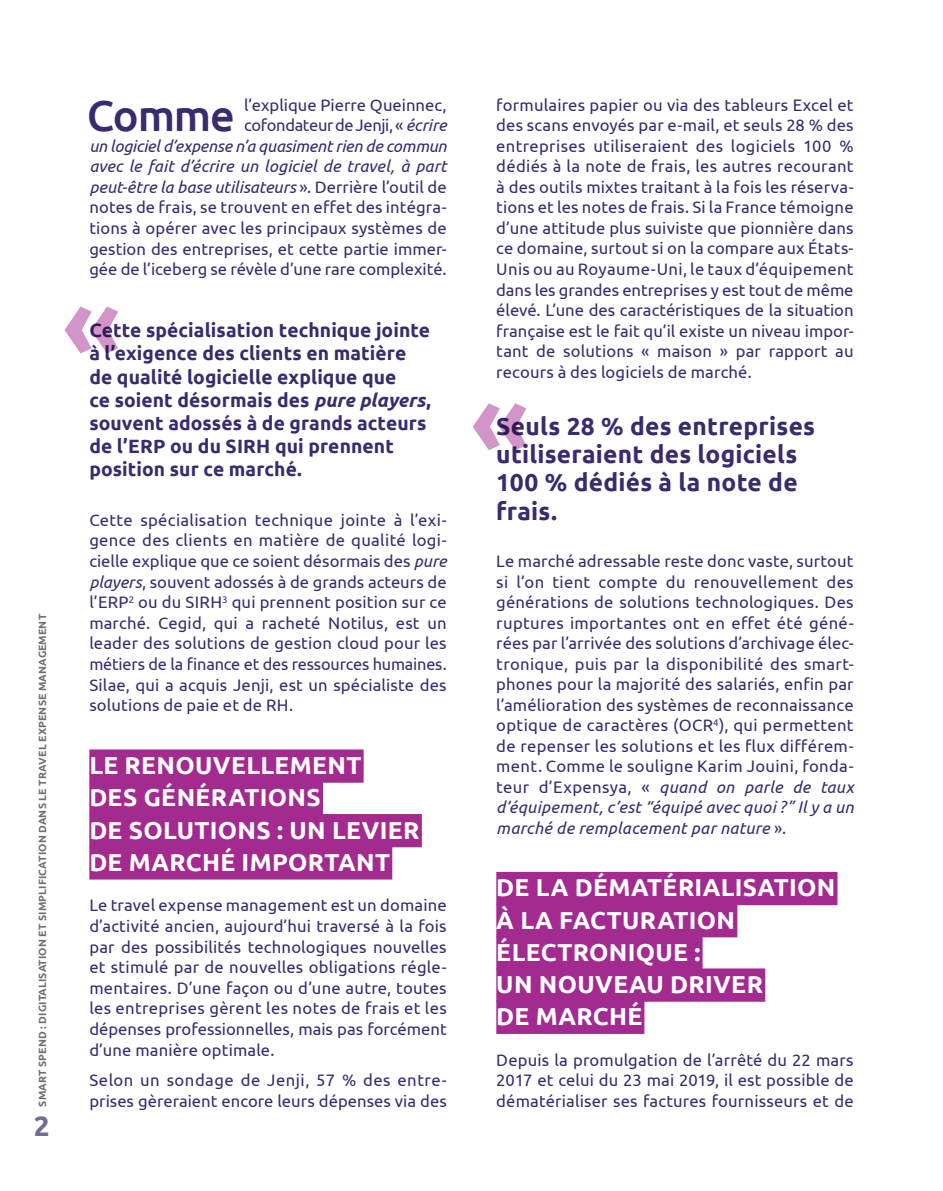
<style>
.page{position:relative;width:943px;height:1191px;background:#fff}
.page>*{position:absolute;margin:0;border:0;box-sizing:border-box;transform-origin:0 0}
.t1{font:700 98px "Ubuntu";color:#a32b8f}
.Texte_courant{font:500 43.23px "Ubuntu";letter-spacing:-.025em;color:#392b6e}
.Texte_courant-2{font:700 28px "Ubuntu";color:#746b9a}
.Titre{font:700 24.5px "Ubuntu";letter-spacing:.015em;color:#fff}
.Exergue_grosse{font:700 24.5px/28.3px "Ubuntu";letter-spacing:.01em;color:#392b6e}
.Exergue_petite{font:700 19.25px/23.3px "Ubuntu";letter-spacing:.005em;color:#392b6e}
.Texte_courant-3{font:16.62px/20.5px "Ubuntu";letter-spacing:.01em;color:#392b6e;text-align:justify}
.t2{font:700 10.5px "Ubuntu";letter-spacing:.01em;color:#706f6f}
.s1{font-style:italic}
</style>
<div class="page">
<div style="left:89px;top:749px;width:274px;height:33px;background:#a32b8f"></div>
<div style="left:89px;top:781px;width:234px;height:34px;background:#a32b8f"></div>
<div style="left:89px;top:814px;width:333px;height:33px;background:#a32b8f"></div>
<div style="left:89px;top:846px;width:303px;height:33px;background:#a32b8f"></div>
<div style="left:496px;top:872px;width:341px;height:33px;background:#a32b8f"></div>
<div style="left:496px;top:904px;width:241px;height:33px;background:#a32b8f"></div>
<div style="left:496px;top:936px;width:206px;height:33px;background:#a32b8f"></div>
<div style="left:496px;top:968px;width:269px;height:33px;background:#a32b8f"></div>
<div style="left:496px;top:1000px;width:148px;height:34px;background:#a32b8f"></div>
<p class="t2" style="left:36px;top:1106px;width:494px;rotate:-90deg">SMART SPEND : DIGITALISATION ET SIMPLIFICATION DANS LE TRAVEL EXPENSE MANAGEMENT</p>
<p class="Texte_courant-2" style="left:34px;top:1109px;width:17px">2</p>
<p class="Texte_courant-3" style="left:89px;top:94px;width:359px;text-align:right">l’explique Pierre Queinnec,<br>cofondateur de Jenji, « <span class="s1">écrire<br>un logiciel d’expense n’a quasiment rien de commun avec le fait d’écrire un logiciel de travel, à part peut-être la base utilisateurs</span> ». Derrière l’outil de notes de frais, se trouvent en effet des intégra-- tions à opérer avec les principaux systèmes de gestion des entreprises, et cette partie immer&shy;gée de l’iceberg se révèle d’une rare complexité.</p>
<p class="Texte_courant" style="left:87px;top:88px;width:150px">Comme</p>
<h1 class="t1" style="left:63px;top:269px;width:60px">«</h1>
<p class="Exergue_petite" style="left:89px;top:318px;width:343px">Cette spécialisation technique jointe à l’exigence des clients en matière de qualité logicielle explique que<br>ce soient désormais des <span class="s1">pure players</span>, souvent adossés à de grands acteurs de l’ERP ou du SIRH qui prennent position sur ce marché.</p>
<p class="Texte_courant-3" style="left:89px;top:509px;width:359px">Cette spécialisation technique jointe à l’exi&shy;gence des clients en matière de qualité logi&shy;cielle explique que ce soient désormais des <span class="s1">pure players</span>, souvent adossés à de grands acteurs de l’ERP<sup>2</sup> ou du SIRH<sup>3</sup> qui prennent position sur ce marché. Cegid, qui a racheté Notilus, est un leader des solutions de gestion cloud pour les métiers de la finance et des ressources humaines.<br>Silae, qui a acquis Jenji, est un spécialiste des solutions de paie et de RH.</p>
<p class="Titre" style="left:89px;top:750px;width:273px">LE RENOUVELLEMENT</p>
<p class="Titre" style="left:89px;top:782px;width:233px">DES GÉNÉRATIONS</p>
<p class="Titre" style="left:89px;top:815px;width:332px">DE SOLUTIONS : UN LEVIER</p>
<p class="Titre" style="left:89px;top:847px;width:302px">DE MARCHÉ IMPORTANT</p>
<p class="Texte_courant-3" style="left:89px;top:894px;width:359px">Le travel expense management est un domaine d’activité ancien, aujourd’hui traversé à la fois par des possibilités technologiques nouvelles et stimulé par de nouvelles obligations régle&shy;mentaires. D’une façon ou d’une autre, toutes les entreprises gèrent les notes de frais et les dépenses professionnelles, mais pas forcément d’une manière optimale.</p>
<p class="Texte_courant-3" style="left:89px;top:1069px;width:359px">Selon un sondage de Jenji, 57 % des entre&shy;prises gèreraient encore leurs dépenses via des</p>
<p class="Texte_courant-3" style="left:496px;top:94px;width:359px">formulaires papier ou via des tableurs Excel et des scans envoyés par e-mail, et seuls 28 % des entreprises utiliseraient des logiciels 100 % dédiés à la note de frais, les autres recourant à des outils mixtes traitant à la fois les réserva&shy;tions et les notes de frais. Si la France témoigne d’une attitude plus suiviste que pionnière dans ce domaine, surtout si on la compare aux États-Unis ou au Royaume-Uni, le taux d’équipement dans les grandes entreprises y est tout de même élevé. L’une des caractéristiques de la situation française est le fait qu’il existe un niveau impor&shy;tant de solutions « maison » par rapport au recours à des logiciels de marché.</p>
<p class="Exergue_grosse" style="left:496px;top:411px;width:320px">Seuls 28 % des entreprises utiliseraient des logiciels<br>100 % dédiés à la note de frais.</p>
<p class="Texte_courant-3" style="left:496px;top:550px;width:359px">Le marché adressable reste donc vaste, surtout si l’on tient compte du renouvellement des générations de solutions technologiques. Des ruptures importantes ont en effet été géné&shy;rées par l’arrivée des solutions d’archivage élec&shy;tronique, puis par la disponibilité des smart&shy;phones pour la majorité des salariés, enfin par l’amélioration des systèmes de reconnaissance optique de caractères (OCR<sup>4</sup>), qui permettent de repenser les solutions et les flux différem&shy;ment. Comme le souligne Karim Jouini, fonda&shy;teur d’Expensya, « <span class="s1">quand on parle de taux d’équipement, c’est “équipé avec quoi ?” Il y a un marché de remplacement par nature</span> ».</p>
<p class="Titre" style="left:496px;top:873px;width:340px">DE LA DÉMATÉRIALISATION</p>
<p class="Titre" style="left:496px;top:905px;width:240px">À LA FACTURATION</p>
<p class="Titre" style="left:496px;top:937px;width:205px">ÉLECTRONIQUE :</p>
<p class="Titre" style="left:496px;top:969px;width:268px">UN NOUVEAU DRIVER</p>
<p class="Titre" style="left:496px;top:1001px;width:147px">DE MARCHÉ</p>
<p class="Texte_courant-3" style="left:496px;top:1049px;width:359px">Depuis la promulgation de l’arrêté du 22 mars 2017 et celui du 23 mai 2019, il est possible de dématérialiser ses factures fournisseurs et de</p>
<h1 class="t1" style="left:471px;top:366px;width:60px">«</h1>
</div>
